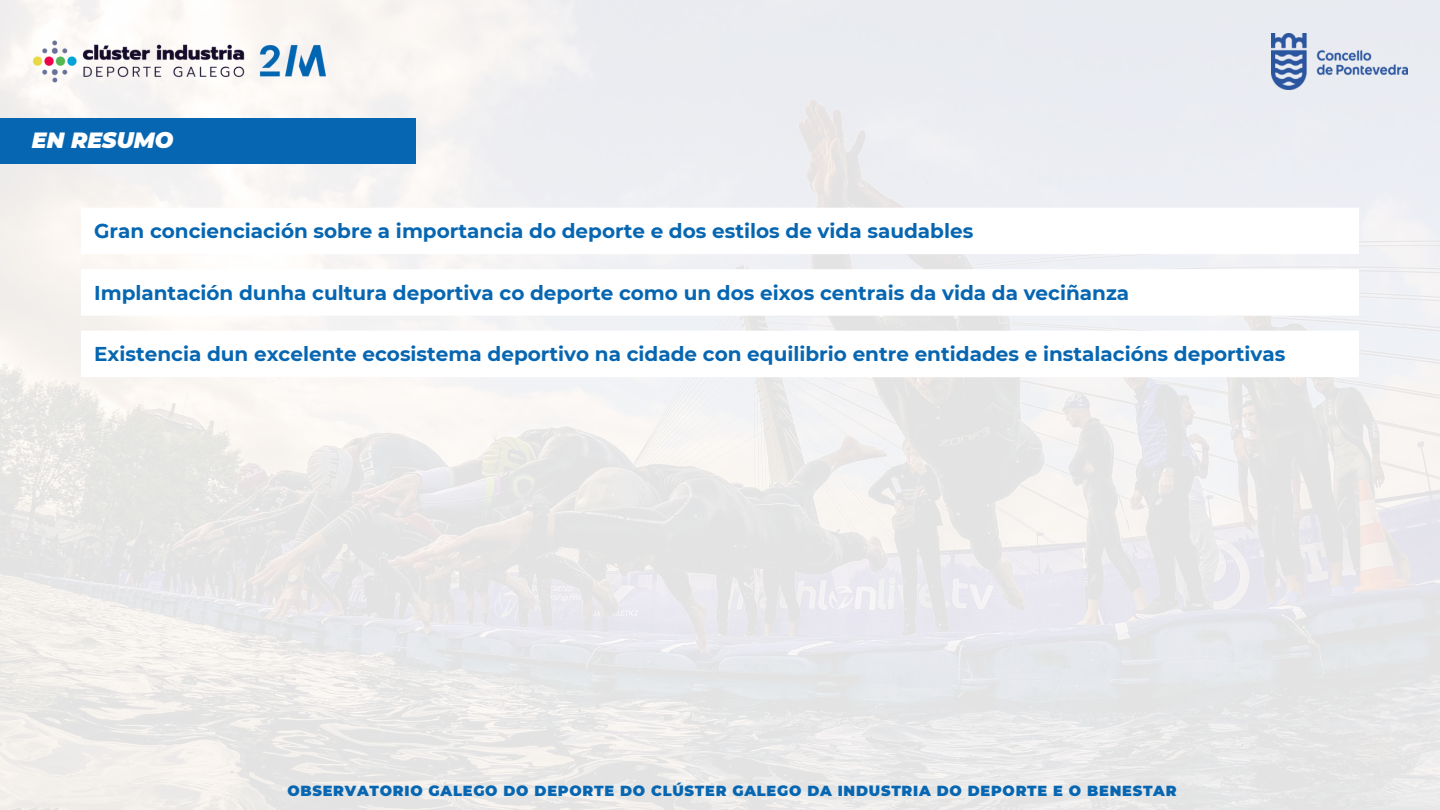
<style>
.page{position:relative;width:1440px;height:810px;background:#fff}
.page>*{position:absolute;margin:0;border:0;box-sizing:border-box;transform-origin:0 0}
.t1{font:italic 900 22px "Montserrat";color:#fff}
.t2{font:700 20px "Montserrat";color:#0666b1}
.t3{font:900 14.6px "Montserrat";letter-spacing:.05em;color:#0666b1}
</style>
<div class="page">
<img style="left:0;top:0;width:1440px;height:810px">
<img style="left:32px;top:31px;width:293px;height:61px">
<img style="left:1271px;top:34px;width:137px;height:55px">
<div style="left:0;top:119px;width:415px;height:45px;background:#0666b1"></div>
<svg style="left:81px;top:208px;width:1278px;height:169px"></svg>
<p class="t1" style="left:32px;top:127px;width:143px">EN RESUMO</p>
<p class="t2" style="left:94px;top:219px;width:881px">Gran concienciación sobre a importancia do deporte e dos estilos de vida saudables</p>
<h1 class="t2" style="left:94px;top:281px;width:1037px">Implantación dunha cultura deportiva co deporte como un dos eixos centrais da vida da veciñanza</h1>
<p class="t2" style="left:94px;top:342px;width:1193px">Existencia dun excelente ecosistema deportivo na cidade con equilibrio entre entidades e instalacións deportivas</p>
<p class="t3" style="left:287px;top:782px;width:891px">OBSERVATORIO GALEGO DO DEPORTE DO CLÚSTER GALEGO DA INDUSTRIA DO DEPORTE E O BENESTAR</p>
</div>
